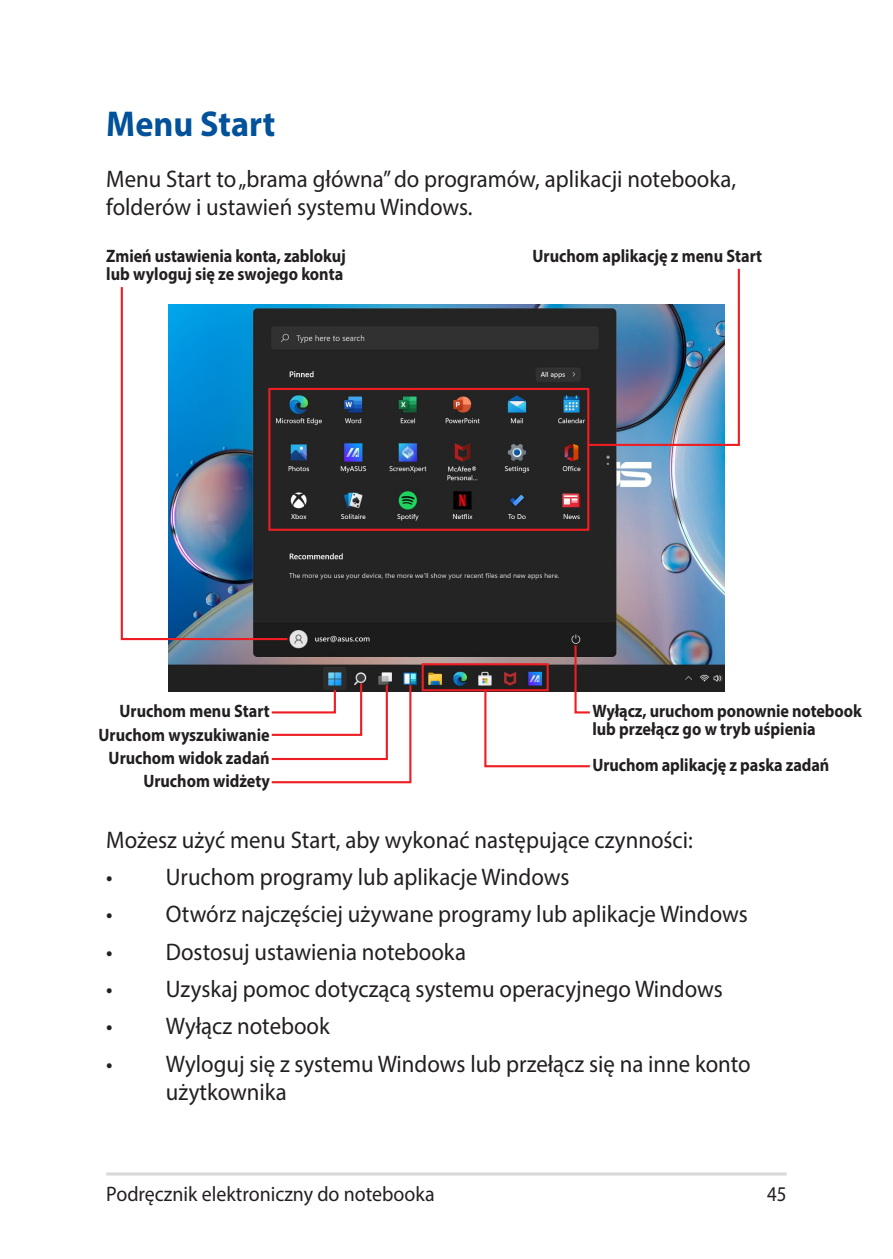
<style>
.page{position:relative;width:893px;height:1259px;background:#fff}
.page>*{position:absolute;margin:0;border:0;box-sizing:border-box;transform-origin:0 0}
.t1{font:700 36px "Myriad Pro";color:#01529a;scale:.95 1}
.t2{font:24px/28.8px "Myriad Pro";color:#231f20;scale:.95 1}
.t3{font:21px "Myriad Pro";color:#231f20;scale:.95 1}
.t4{font:21px "Myriad Pro";color:#231f20;scale:.9 1}
.t5{font:700 18px/18px "Myriad Pro";color:#231f20;scale:.9 1}
</style>
<div class="page">
<hr style="left:106px;top:1172px;width:681px;height:3px;background:#d8d8d8">
<img style="left:168px;top:304px;width:557px;height:387px">
<img style="left:586px;top:268px;width:154px;height:179px">
<div style="left:268px;top:388px;width:321px;height:143px;border:2px solid #ee1d23"></div>
<div style="left:422px;top:663px;width:127px;height:28px;border:2px solid #ee1d23"></div>
<svg style="left:270px;top:681px;width:142px;height:103px"></svg>
<svg style="left:120px;top:287px;width:170px;height:354px"></svg>
<svg style="left:483px;top:643px;width:109px;height:125px"></svg>
<h1 class="t1" style="left:106px;top:101px;width:180px">Menu Start</h1>
<p class="t2" style="left:106px;top:164px;width:665px">Menu Start to „brama główna” do programów, aplikacji notebooka, folderów i ustawień systemu Windows.</p>
<p class="t5" style="left:106px;top:247px;width:268px">Zmień ustawienia konta, zablokuj lub wyloguj się ze swojego konta</p>
<p class="t5" style="left:120px;top:702px;width:168px">Uruchom menu Start</p>
<p class="t5" style="left:109px;top:748px;width:180px">Uruchom widok zadań</p>
<p class="t5" style="left:99px;top:725px;width:192px">Uruchom wyszukiwanie</p>
<p class="t5" style="left:143px;top:771px;width:142px">Uruchom widżety</p>
<p class="t5" style="left:533px;top:247px;width:257px">Uruchom aplikację z menu Start</p>
<p class="t5" style="left:592px;top:702px;width:301px">Wyłącz, uruchom ponownie notebook lub przełącz go w tryb uśpienia</p>
<p class="t5" style="left:592px;top:755px;width:265px">Uruchom aplikację z paska zadań</p>
<p class="t2" style="left:106px;top:825px;width:619px">Możesz użyć menu Start, aby wykonać następujące czynności:</p>
<p class="t2" style="left:106px;top:862px;width:489px">• Uruchom programy lub aplikacje Windows</p>
<p class="t2" style="left:106px;top:899px;width:677px">• Otwórz najczęściej używane programy lub aplikacje Windows</p>
<p class="t2" style="left:106px;top:937px;width:380px">• Dostosuj ustawienia notebooka</p>
<p class="t2" style="left:106px;top:974px;width:650px">• Uzyskaj pomoc dotyczącą systemu operacyjnego Windows</p>
<p class="t2" style="left:106px;top:1011px;width:237px">• Wyłącz notebook</p>
<p class="t2" style="left:166px;top:1048px;width:617px;text-indent:-60px">• Wyloguj się z systemu Windows lub przełącz się na inne konto użytkownika</p>
<p class="t3" style="left:106px;top:1180px;width:347px">Podręcznik elektroniczny do notebooka</p>
<p class="t4" style="left:767px;top:1180px;width:23px">45</p>
</div>
